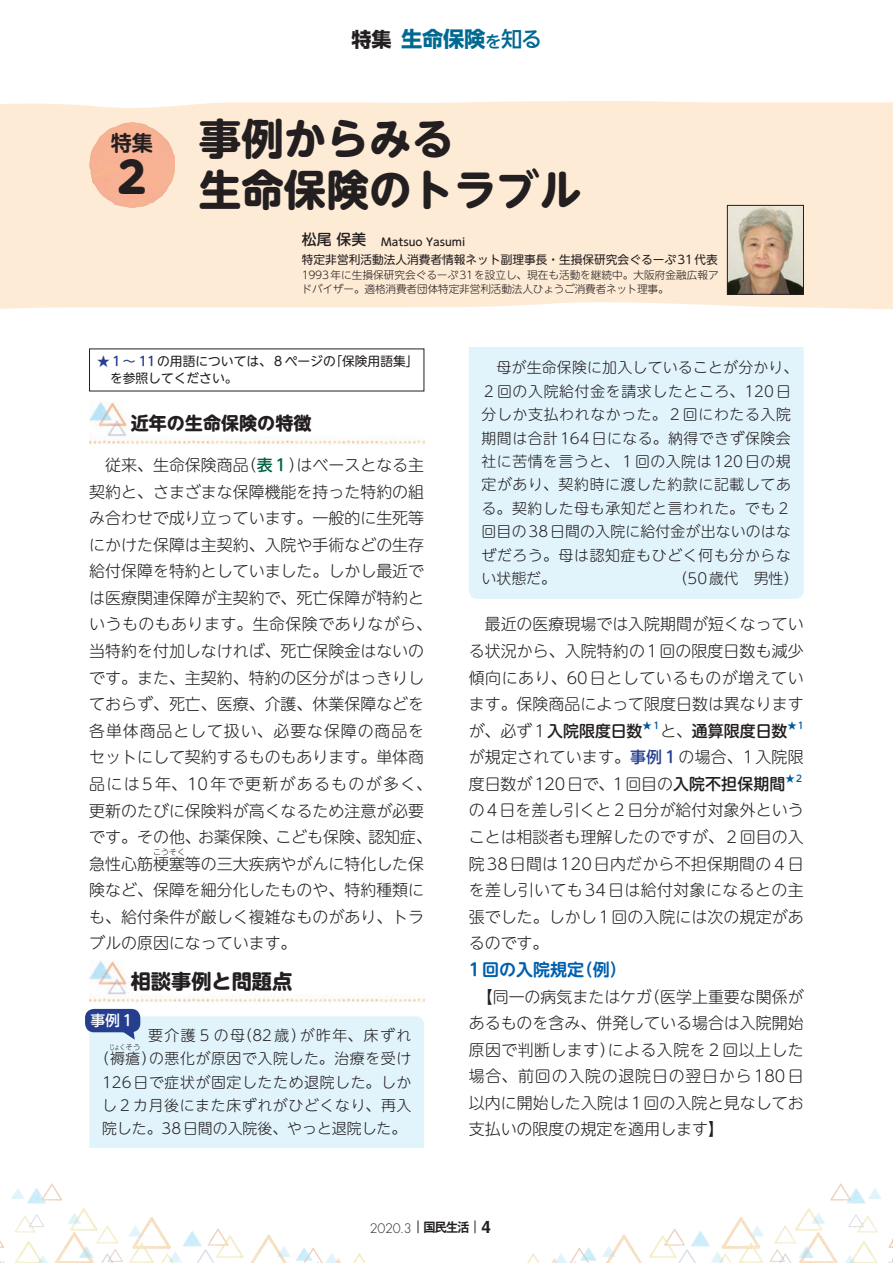
<style>
.page{position:relative;width:893px;height:1263px;background:#fff}
.page>*{position:absolute;margin:0;border:0;box-sizing:border-box;transform-origin:0 0}
.t1{font:700 42.45px/51px "UD Shin M Go Pro";color:#231f20}
.t2{font:800 42.45px "UD Shin M Go Pro";color:#231f20}
.t3{font:700 21.3px "UD Shin Go NT Pro";color:#006991}
.t4{font:700 21.3px "UD Shin M Go Pro De";color:#231f20}
.t5{font:700 20.25px "UD Shin M Go Pro";color:#231f20}
.t6{font:700 18px "UD Shin M Go Pro";color:#231f20}
.t7{font:700 16.95px "UD Shin M Go Pro De";color:#0160ae}
.t8{font:300 15.9px/26.5px "UD Shin M Go Pro";color:#231f20;text-align:justify}
.t9{font:500 15.9px "UD Shin M Go Pro";color:#231f20}
.t10{font:300 14.85px/23.4px "UD Shin M Go Pro";letter-spacing:.045em;color:#231f20;text-align:right}
.t11{font:500 14.85px "UD Shin M Go Pro";color:#fff}
.t12{font:12.75px/17px "UD Shin M Go Pro";color:#231f20}
.t13{font:300 12.75px "Futura Std";color:#231f20}
.t14{font:11.7px "UD Shin M Go Pro";color:#231f20}
.t15{font:300 10.65px/13.8px "UD Shin M Go Pro";letter-spacing:-.005em;color:#231f20}
.t16{font:500 10.65px "UD Shin M Go Pro";color:#231f20}
.t17{font:500 9.3px "UD Shin M Go Pro";color:#015a9d}
.t18{font:300 7.95px "UD Shin M Go Pro";color:#231f20}
.t19{font:300 7.5px "UD Shin M Go Pro";color:#231f20;scale:.7 1}
.s1{font-family:"UD Shin Go Pro";font-size:20.1px;color:#231f20}
.s2{font-weight:500;font-size:16.95px}
.s3{font-weight:500}
.s4{font-size:14.85px}
.s5{font-weight:500;color:#253f8e}
.s6{font-weight:500;color:#026442}
.s7{font-weight:300}
.s8{font-family:"Gothic MB101 Pro De";font-weight:700}
.s9{font-family:"Helvetica LT Std";font-weight:700;font-size:16.95px}
</style>
<div class="page">
<img style="left:0;top:1183px;width:893px;height:80px">
<div style="left:0;top:101px;width:893px;height:208px;background:#feebd6"></div>
<svg style="left:418px;top:1220px;width:1px;height:13px"></svg>
<svg style="left:475px;top:1220px;width:1px;height:13px"></svg>
<div style="left:469px;top:347px;width:335px;height:252px;background:#e1f4fc"></div>
<img style="left:89px;top:402px;width:335px;height:42px">
<img style="left:89px;top:961px;width:335px;height:41px">
<div style="left:85px;top:1009px;width:55px;height:23px;background:#253f8e;border-radius:9px"></div>
<div style="left:89px;top:1016px;width:335px;height:132px;background:#e1f4fc"></div>
<img style="left:729px;top:207px;width:73px;height:85px">
<div style="left:727px;top:205px;width:77px;height:89px;border:1px solid #231f20"></div>
<img style="left:89px;top:122px;width:85px;height:85px">
<h2 class="t4" style="left:111px;top:126px;width:44px">特集</h2>
<h1 class="t2" style="left:118px;top:143px;width:30px">2</h1>
<h2 class="t3" style="left:351px;top:21px;width:192px"><span class="s1">特集</span>生命保険<span class="s2">を</span><span class="s3">知る</span></h2>
<h1 class="t1" style="left:199px;top:112px;width:384px">事例からみる<br>生命保険のトラブル</h1>
<p class="t16" style="left:302px;top:233px;width:165px"><span class="s4">松尾 保美</span> Matsuo Yasumi</p>
<p class="t14" style="left:302px;top:250px;width:417px">特定非営利活動法人消費者情報ネット副理事長・生損保研究会ぐるーぷ31代表</p>
<p class="t15" style="left:302px;top:268px;width:419px">1993年に生損保研究会ぐるーぷ31を設立し、現在も活動を継続中。大阪府金融広報アドバイザー。適格消費者団体特定非営利活動法人ひょうご消費者ネット理事。</p>
<p class="t12" style="left:110px;top:352px;width:310px;text-indent:-13px"><span class="s5">★１～ 11</span>の用語については、８ページの「保険用語集」を参照してください。</p>
<p class="t6" style="left:131px;top:408px;width:182px">近年の生命保険の特徴</p>
<p class="t8" style="left:89px;top:451px;width:344px;text-align:center">従来、生命保険商品（<span class="s6">表１</span>）はベースとなる主<br>契約と、さまざまな保障機能を持った特約の組み合わせで成り立っています。一般的に生死等にかけた保障は主契約、入院や手術などの生存給付保障を特約としていました。しかし最近では医療関連保障が主契約で、死亡保障が特約というものもあります。生命保険でありながら、当特約を付加しなければ、死亡保険金はないのです。また、主契約、特約の区分がはっきりしておらず、死亡、医療、介護、休業保障などを各単体商品として扱い、必要な保障の商品をセットにして契約するものもあります。単体商品には5年、10年で更新があるものが多く、更新のたびに保険料が高くなるため注意が必要です。その他、お薬保険、こども保険、認知症、急性心筋梗塞等の三大疾病やがんに特化した保</p>
<p class="t18" style="left:153px;top:845px;width:33px">こうそく</p>
<p class="t8" style="left:89px;top:876px;width:336px">険など、保障を細分化したものや、特約種類にも、給付条件が厳しく複雑なものがあり、トラブルの原因になっています。</p>
<p class="t5" style="left:131px;top:965px;width:163px">相談事例と問題点</p>
<p class="t11" style="left:90px;top:1008px;width:46px">事例１</p>
<p class="t10" style="left:95px;top:1023px;width:318px">　　要介護５の母（82歳）が昨年、床ずれ<br>（褥瘡）の悪化が原因で入院した。治療を受け</p>
<p class="t19" style="left:109px;top:1041px;width:46px">じょくそう</p>
<p class="t10" style="left:102px;top:1069px;width:311px;text-align:justify">126日で症状が固定したため退院した。しかし２カ月後にまた床ずれがひどくなり、再入院した。38日間の入院後、やっと退院した。</p>
<p class="t10" style="left:482px;top:355px;width:318px;text-align:left;text-indent:15px">母が生命保険に加入していることが分かり、<br>２回の入院給付金を請求したところ、120日分しか支払われなかった。２回にわたる入院期間は合計164日になる。納得できず保険会社に苦情を言うと、１回の入院は120日の規定があり、契約時に渡した約款に記載してある。契約した母も承知だと言われた。でも２回目の38日間の入院に給付金が出ないのはなぜだろう。母は認知症もひどく何も分からない状態だ。</p>
<p class="t10" style="left:673px;top:566px;width:127px">（50歳代　男性）</p>
<p class="t8" style="left:469px;top:610px;width:336px;text-indent:16px">最近の医療現場では入院期間が短くなっている状況から、入院特約の1回の限度日数も減少傾向にあり、60日としているものが増えています。保険商品によって限度日数は異なりますが、必ず１<span class="s3">入院限度日数</span></p>
<p class="t17" style="left:643px;top:718px;width:20px">★１</p>
<p class="t9" style="left:660px;top:718px;width:128px"><span class="s7">と、</span>通算限度日数</p>
<p class="t17" style="left:787px;top:718px;width:18px">★1</p>
<p class="t8" style="left:469px;top:743px;width:336px">が規定されています。<span class="s5">事例１</span>の場合、1入院限度日数が120日で、１回目の<span class="s3">入院不担保期間</span></p>
<p class="t17" style="left:785px;top:771px;width:20px">★２</p>
<p class="t8" style="left:469px;top:796px;width:336px">の4日を差し引くと２日分が給付対象外ということは相談者も理解したのですが、２回目の入院38日間は120日内だから不担保期間の４日を差し引いても34日は給付対象になるとの主張でした。しかし1回の入院には次の規定があるのです。</p>
<p class="t7" style="left:469px;top:956px;width:159px">1回の入院規定（例）</p>
<p class="t8" style="left:469px;top:982px;width:336px;text-indent:8px">【同一の病気またはケガ（医学上重要な関係があるものを含み、併発している場合は入院開始原因で判断します）による入院を２回以上した場合、前回の入院の退院日の翌日から180日以内に開始した入院は1回の入院と見なしてお支払いの限度の規定を適用します】</p>
<p class="t13" style="left:370px;top:1221px;width:122px">2020.3 <span class="s8">国民生活</span> <span class="s9">4</span></p>
</div>
